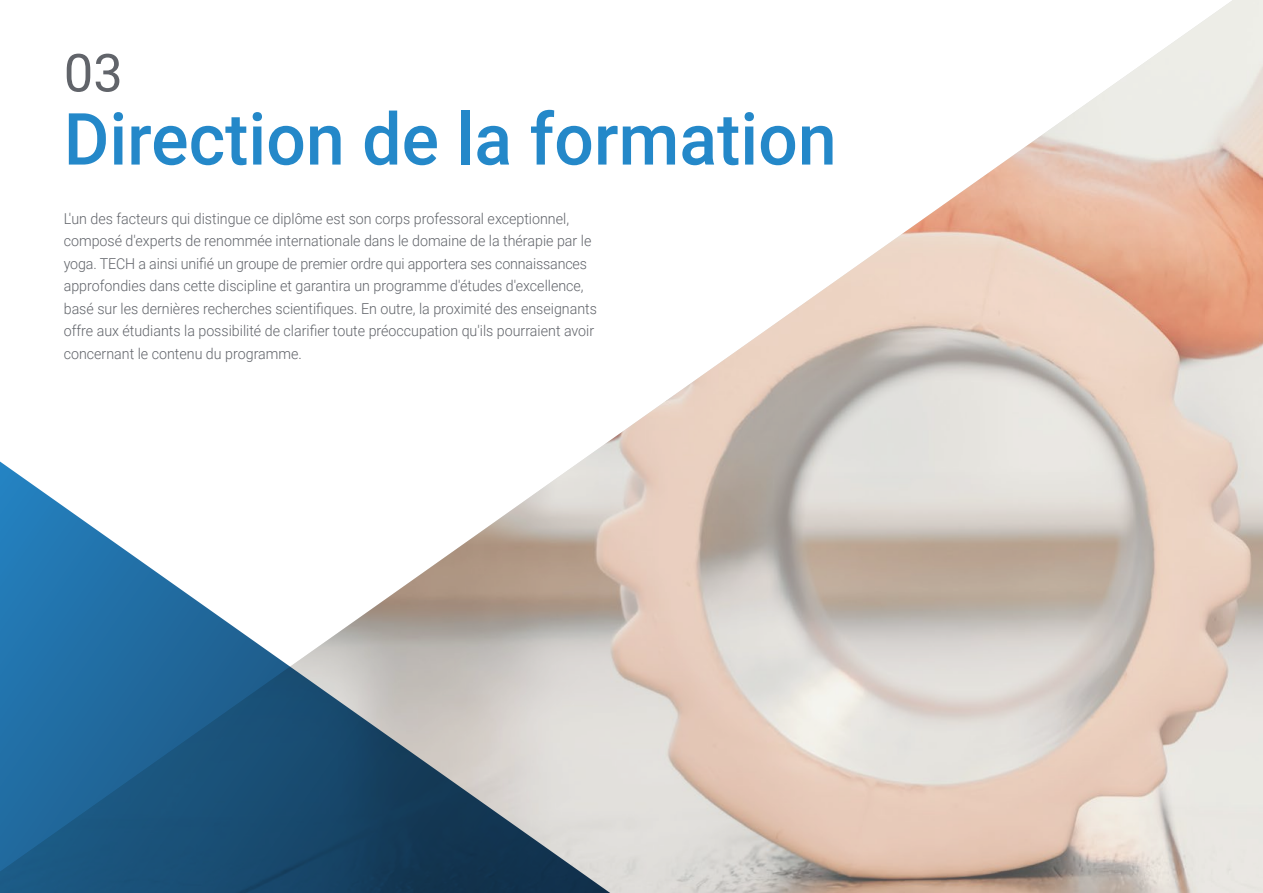
<style>
.page{position:relative;width:1263px;height:893px;background:#fff}
.page>*{position:absolute;margin:0;border:0;box-sizing:border-box;transform-origin:0 0}
.t1{font:500 72px "Roboto";color:#2488c9}
.t2{font:52.5px "Roboto";color:#61646a}
.t3{font:300 15px/22.5px "Roboto";color:#61646a;scale:.95 1}
</style>
<div class="page">
<img style="left:602px;top:0;width:661px;height:893px">
<svg style="left:0;top:446px;width:640px;height:447px"></svg>
<h2 class="t2" style="left:64px;top:36px;width:61px">03</h2>
<h1 class="t1" style="left:64px;top:89px;width:774px">Direction de la formation</h1>
<p class="t3" style="left:64px;top:207px;width:563px">L'un des facteurs qui distingue ce diplôme est son corps professoral exceptionnel, composé d'experts de renommée internationale dans le domaine de la thérapie par le yoga. TECH a ainsi unifié un groupe de premier ordre qui apportera ses connaissances approfondies dans cette discipline et garantira un programme d'études d'excellence, basé sur les dernières recherches scientifiques. En outre, la proximité des enseignants offre aux étudiants la possibilité de clarifier toute préoccupation qu'ils pourraient avoir concernant le contenu du programme.</p>
</div>
